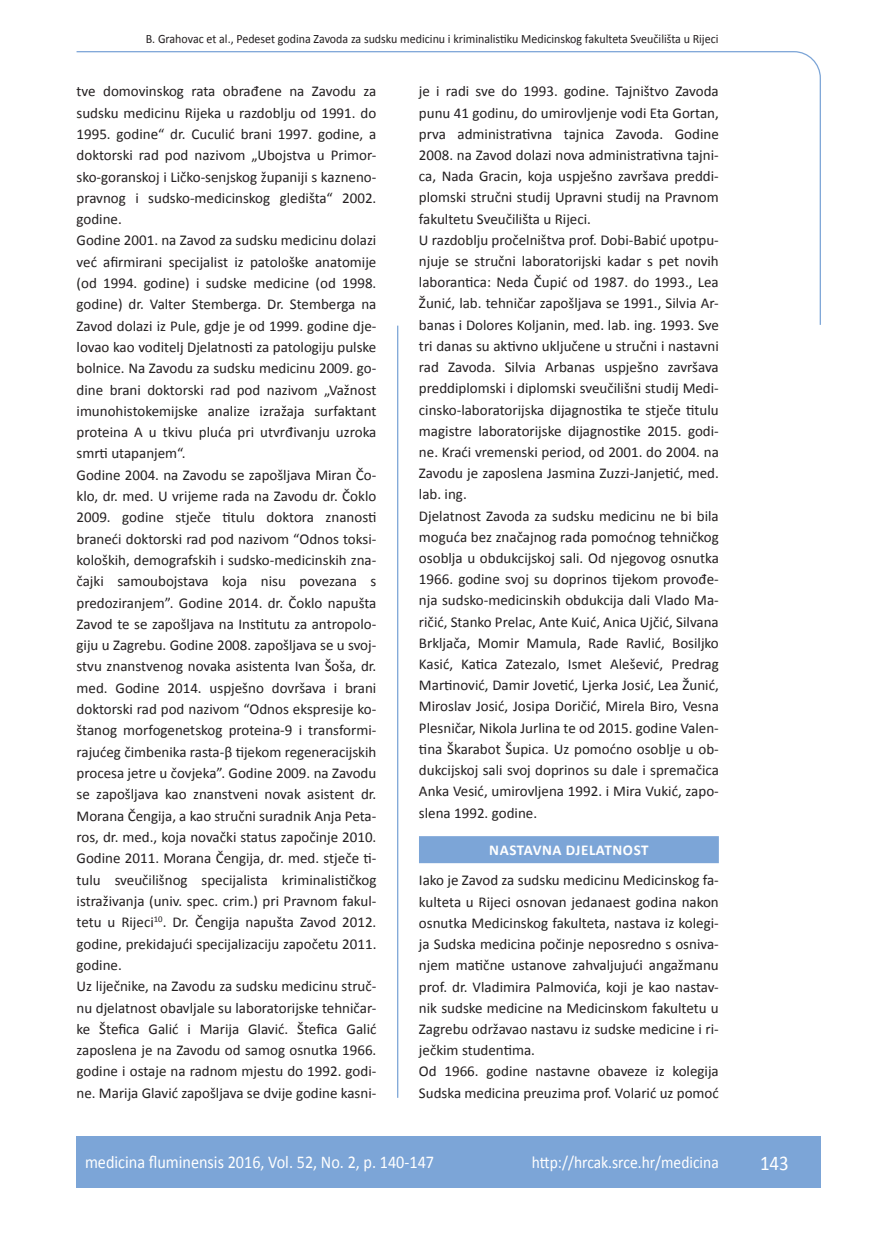
<style>
.page{position:relative;width:872px;height:1234px;background:#fff}
.page>*{position:absolute;margin:0;border:0;box-sizing:border-box;transform-origin:0 0}
.t1{font:21px "Calibri";color:#fff;scale:.9 1}
.t2{font:18px "Calibri";color:#fff;scale:.9 1}
.t3{font:17.25px "Calibri";color:#fff;scale:.9 1}
.t4{font:15px/21.3px "Calibri";color:#231f20}
.t5{font:700 15px "Calibri";letter-spacing:.04em;color:#fff}
.t6{font:12.75px "Calibri";color:#231f20;scale:.94 1}
</style>
<div class="page">
<svg style="left:76px;top:51px;width:745px;height:275px"></svg>
<hr style="left:397px;top:325px;width:1px;height:772px;background:#7ca5d7">
<div style="left:77px;top:1135px;width:744px;height:51px;background:#7ca5d7"></div>
<div style="left:419px;top:836px;width:300px;height:27px;background:#7ca5d7"></div>
<p class="t6" style="left:146px;top:30px;width:611px">B. Grahovac et al., Pedeset godina Zavoda za sudsku medicinu i kriminalistiku Medicinskog fakulteta Sveučilišta u Rijeci</p>
<p class="t4" style="left:77px;top:80px;width:301px">tve domovinskog rata obrađene na Zavodu za sudsku medicinu Rijeka u razdoblju od 1991. do 1995. godine“ dr. Cuculić brani 1997. godine, a doktorski rad pod nazivom „Ubojstva u Primor&shy;sko-goranskoj i Ličko-senjskog županiji s kazneno&shy;pravnog i sudsko-medicinskog gledišta“ 2002. godine.<br>Godine 2001. na Zavod za sudsku medicinu dolazi već afirmirani specijalist iz patološke anatomije (od 1994. godine) i sudske medicine (od 1998. godine) dr. Valter Stemberga. Dr. Stemberga na Zavod dolazi iz Pule, gdje je od 1999. godine dje&shy;lovao kao voditelj Djelatnosti za patologiju pulske bolnice. Na Zavodu za sudsku medicinu 2009. go&shy;dine brani doktorski rad pod nazivom „Važnost imunohistokemijske analize izražaja surfaktant proteina A u tkivu pluća pri utvrđivanju uzroka smrti utapanjem“.<br>Godine 2004. na Zavodu se zapošljava Miran Čo&shy;klo, dr. med. U vrijeme rada na Zavodu dr. Čoklo 2009. godine stječe titulu doktora znanosti braneći doktorski rad pod nazivom “Odnos toksi&shy;koloških, demografskih i sudsko-medicinskih zna&shy;čajki samoubojstava koja nisu povezana s predoziranjem”. Godine 2014. dr. Čoklo napušta Zavod te se zapošljava na Institutu za antropolo&shy;giju u Zagrebu. Godine 2008. zapošljava se u svoj&shy;stvu znanstvenog novaka asistenta Ivan Šoša, dr. med. Godine 2014. uspješno dovršava i brani doktorski rad pod nazivom “Odnos ekspresije ko&shy;štanog morfogenetskog proteina-9 i transformi&shy;rajućeg čimbenika rasta-β tijekom regeneracijskih procesa jetre u čovjeka”. Godine 2009. na Zavodu se zapošljava kao znanstveni novak asistent dr.<br>Morana Čengija, a kao stručni suradnik Anja Peta&shy;ros, dr. med., koja novački status započinje 2010.<br>Godine 2011. Morana Čengija, dr. med. stječe ti&shy;tulu sveučilišnog specijalista kriminalističkog istraživanja (univ. spec. crim.) pri Pravnom fakul&shy;tetu u Rijeci<sup>10</sup>. Dr. Čengija napušta Zavod 2012. godine, prekidajući specijalizaciju započetu 2011. godine.<br>Uz liječnike, na Zavodu za sudsku medicinu struč&shy;nu djelatnost obavljale su laboratorijske tehničar&shy;ke Štefica Galić i Marija Glavić. Štefica Galić zaposlena je na Zavodu od samog osnutka 1966. godine i ostaje na radnom mjestu do 1992. godi&shy;ne. Marija Glavić zapošljava se dvije godine kasni-</p>
<p class="t4" style="left:419px;top:80px;width:301px">je i radi sve do 1993. godine. Tajništvo Zavoda punu 41 godinu, do umirovljenje vodi Eta Gortan, prva administrativna tajnica Zavoda. Godine 2008. na Zavod dolazi nova administrativna tajni&shy;ca, Nada Gracin, koja uspješno završava preddi&shy;plomski stručni studij Upravni studij na Pravnom fakultetu Sveučilišta u Rijeci.<br>U razdoblju pročelništva prof. Dobi-Babić upotpu&shy;njuje se stručni laboratorijski kadar s pet novih laborantica: Neda Čupić od 1987. do 1993., Lea Žunić, lab. tehničar zapošljava se 1991., Silvia Ar&shy;banas i Dolores Koljanin, med. lab. ing. 1993. Sve tri danas su aktivno uključene u stručni i nastavni rad Zavoda. Silvia Arbanas uspješno završava preddiplomski i diplomski sveučilišni studij Medi&shy;cinsko-laboratorijska dijagnostika te stječe titulu magistre laboratorijske dijagnostike 2015. godi&shy;ne. Kraći vremenski period, od 2001. do 2004. na Zavodu je zaposlena Jasmina Zuzzi-Janjetić, med. lab. ing.<br>Djelatnost Zavoda za sudsku medicinu ne bi bila moguća bez značajnog rada pomoćnog tehničkog osoblja u obdukcijskoj sali. Od njegovog osnutka 1966. godine svoj su doprinos tijekom provođe&shy;nja sudsko-medicinskih obdukcija dali Vlado Ma&shy;ričić, Stanko Prelac, Ante Kuić, Anica Ujčić, Silvana Brkljača, Momir Mamula, Rade Ravlić, Bosiljko Kasić, Katica Zatezalo, Ismet Alešević, Predrag Martinović, Damir Jovetić, Ljerka Josić, Lea Žunić, Miroslav Josić, Josipa Doričić, Mirela Biro, Vesna Plesničar, Nikola Jurlina te od 2015. godine Valen&shy;tina Škarabot Šupica. Uz pomoćno osoblje u ob&shy;dukcijskoj sali svoj doprinos su dale i spremačica Anka Vesić, umirovljena 1992. i Mira Vukić, zapo&shy;slena 1992. godine.</p>
<p class="t5" style="left:489px;top:840px;width:161px">NASTAVNA DJELATNOST</p>
<p class="t4" style="left:419px;top:869px;width:301px">Iako je Zavod za sudsku medicinu Medicinskog fa&shy;kulteta u Rijeci osnovan jedanaest godina nakon osnutka Medicinskog fakulteta, nastava iz kolegi&shy;ja Sudska medicina počinje neposredno s osniva&shy;njem matične ustanove zahvaljujući angažmanu prof. dr. Vladimira Palmovića, koji je kao nastav&shy;nik sudske medicine na Medicinskom fakultetu u Zagrebu održavao nastavu iz sudske medicine i ri&shy;ječkim studentima.<br>Od 1966. godine nastavne obaveze iz kolegija Sudska medicina preuzima prof. Volarić uz pomoć</p>
<p class="t2" style="left:85px;top:1150px;width:389px">medicina fluminensis 2016, Vol. 52, No. 2, p. 140-147</p>
<p class="t3" style="left:532px;top:1151px;width:209px">http://hrcak.srce.hr/medicina</p>
<h1 class="t1" style="left:760px;top:1149px;width:33px">143</h1>
</div>
